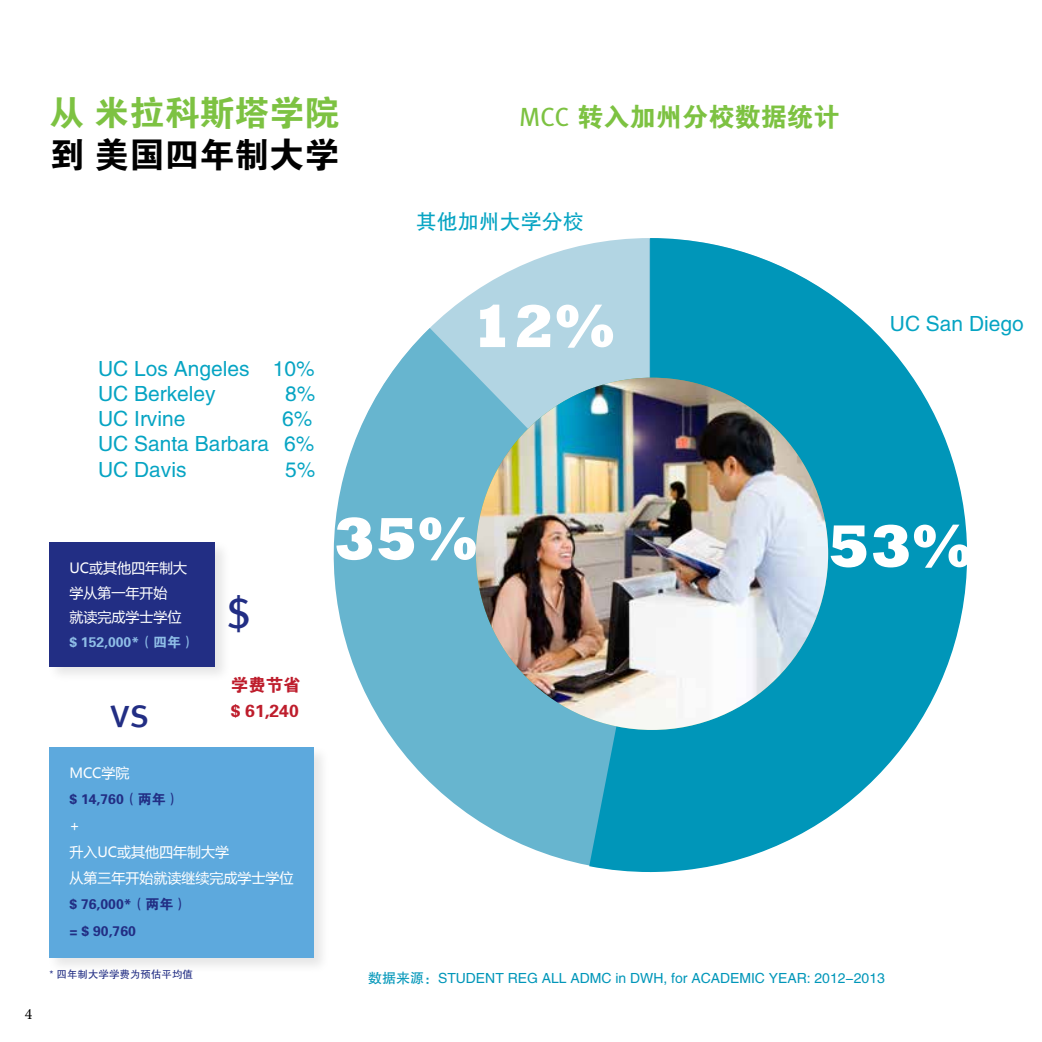
<style>
.page{position:relative;width:1042px;height:1042px;background:#fff}
.page>*{position:absolute;margin:0;border:0;box-sizing:border-box;transform-origin:0 0}
.t1{font:800 61.25px "Rockwell";color:#fff}
.t2{font:42px "Meta Pro";color:#222e84}
.t3{font:35px "FZDHTK GBK1 0";color:#7dc242}
.t4{font:35px "FZDHTK GBK1 0";color:#000}
.t5{font:26.25px "FZDHTK GBK1 0";color:#7dc242}
.t6{font:21px/25.2px "FZHTJW GB1 0";color:#06a4c3}
.t7{font:17.5px/26.2px "FZDHTK GBK1 0";color:#be1d2c}
.t8{font:15.75px "Minion Pro";color:#000}
.t9{font:14px/26.2px "Microsoft Ya Hei";color:#fff}
.t10{font:14px "FZHTJW GB1 0";color:#0096b9}
.t11{font:14px/26.2px "FZDHTK GBK1 0";color:#222e84}
.t12{font:14px "FZDHTK GBK1 0";color:#8ebde6}
.t13{font:10.5px "FZHTJW GB1 0";color:#222e84}
.s1{font-family:"Meta Pro"}
</style>
<div class="page">
<div style="left:47px;top:744px;width:283px;height:230px;background:#000;opacity:.1"></div>
<div style="left:50px;top:747px;width:264px;height:210px;background:#5da9dd"></div>
<div style="left:47px;top:539px;width:185px;height:144px;background:#000;opacity:.1"></div>
<div style="left:50px;top:542px;width:165px;height:124px;background:#222e84"></div>
<svg style="left:301px;top:244px;width:288px;height:627px"></svg>
<svg style="left:589px;top:238px;width:378px;height:634px;fill:#0096b9"></svg>
<img style="left:476px;top:378px;width:352px;height:352px;border-radius:176px">
<h3 class="t3" style="left:50px;top:93px;width:291px">从 米拉科斯塔学院</h3>
<h3 class="t4" style="left:50px;top:135px;width:291px">到 美国四年制大学</h3>
<p class="t5" style="left:519px;top:102px;width:322px"><span class="s1">MCC</span> 转入加州分校数据统计</p>
<p class="t6" style="left:416px;top:210px;width:170px">其他加州大学分校</p>
<p class="t6" style="left:98px;top:356px;width:218px">UC Los Angeles 10%<br>UC Berkeley</p>
<p class="t6" style="left:285px;top:381px;width:32px">8%</p>
<p class="t6" style="left:98px;top:406px;width:89px">UC Irvine</p>
<p class="t6" style="left:98px;top:406px;width:218px;text-align:justify;text-indent:184px">6% UC Santa Barbara 6% UC Davis</p>
<p class="t6" style="left:285px;top:457px;width:32px">5%</p>
<p class="t8" style="left:25px;top:1003px;width:9px">4</p>
<p class="t9" style="left:69px;top:555px;width:119px;line-height:24.5px">UC或其他四年制大学从第一年开始<br>就读完成学士学位</p>
<p class="t12" style="left:69px;top:634px;width:127px">$ 152,000*（四年）</p>
<h2 class="t2" style="left:110px;top:680px;width:41px">vs</h2>
<h2 class="t2" style="left:226px;top:581px;width:26px">$</h2>
<p class="t7" style="left:231px;top:672px;width:71px">学费节省$ 61,240</p>
<p class="t9" style="left:69px;top:759px;width:62px">MCC学院</p>
<p class="t11" style="left:69px;top:787px;width:112px">$ 14,760（两年）</p>
<p class="t9" style="left:69px;top:812px;width:225px">+<br>升入UC或其他四年制大学<br>从第三年开始就读继续完成学士学位</p>
<p class="t11" style="left:69px;top:892px;width:120px">$ 76,000*（两年）= $ 90,760</p>
<p class="t13" style="left:50px;top:968px;width:145px">* 四年制大学学费为预估平均值</p>
<h1 class="t1" style="left:471px;top:291px;width:145px">12%</h1>
<p class="t6" style="left:890px;top:311px;width:135px">UC San Diego</p>
<h1 class="t1" style="left:334px;top:504px;width:145px">35%</h1>
<h1 class="t1" style="left:828px;top:511px;width:145px">53%</h1>
<p class="t10" style="left:368px;top:970px;width:518px">数据来源：STUDENT REG ALL ADMC in DWH, for ACADEMIC YEAR: 2012-2013</p>
</div>
